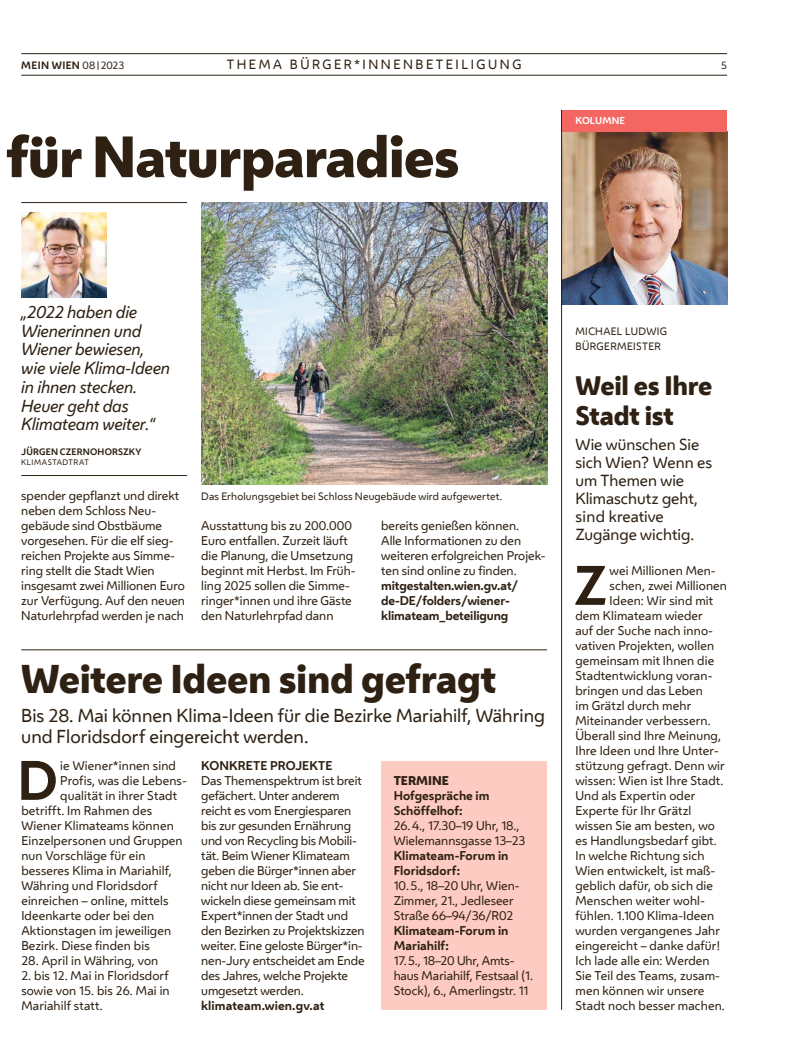
<style>
.page{position:relative;width:798px;height:1063px;background:#fff}
.page>*{position:absolute;margin:0;border:0;box-sizing:border-box;transform-origin:0 0}
.t1{font:800 54.25px "Wiener Melange";letter-spacing:-.02em;color:#2e2113}
.FT_FT_Initial3{font:700 51.88px "Wiener Melange";color:#2e2113}
.HL_Header_32pt{font:800 37.5px "Wiener Melange";letter-spacing:-.01em;color:#2e2113}
.HL_Header_20pt{font:800 25px/30px "Wiener Melange";letter-spacing:-.01em;color:#2e2113}
.HL_VS_14pt{font:17.5px/21px "Wiener Melange";color:#2e2113}
.Zitat_Zitat{font:italic 16.25px/18.8px "Wiener Melange";letter-spacing:-.01em;color:#2e2113}
.HL_VS_12pt{font:15px/18px "Wiener Melange";color:#2e2113}
.t2{font:12.5px "Wiener Melange";color:#2e2113}
.FT_FT_Initial3-2{font:11.88px/15px "Wiener Melange";letter-spacing:.01em;color:#2e2113;text-align:justify}
.FT_FT{font:11.88px/15px "Wiener Melange";color:#2e2113}
.FT_FT_Initial3-3{font:11.88px/15px "Wiener Melange";letter-spacing:-.01em;color:#2e2113}
.Spalte_Infobox_Spalte_FT{font:11.88px/15px "Wiener Melange";color:#2e2113}
.Spalte_Infobox_Spalte_FT-2{font:700 11.88px/15px "Wiener Melange";color:#2e2113}
.Spalte_Infobox_Spalte_Header{font:800 11.88px "Wiener Melange";color:#2e2113}
.FT_Bildunterschrift{font:10px "Wiener Melange";letter-spacing:.015em;color:#2e2113}
.Spalte_Infobox_Spalte_Header_UeZ{font:10px/15px "Wiener Melange";letter-spacing:.03em;color:#2e2113}
.t3{font:700 10px "Wiener Melange";letter-spacing:.035em;color:#2e2113}
.Spalte_Infobox_Spalte_Markerl{font:700 9.38px "Wiener Melange";letter-spacing:.015em;color:#fff}
.Zitat_Person{font:700 8.75px "Wiener Melange";letter-spacing:.02em;color:#2e2113}
.Zitat_Funktion{font:7.5px "Wiener Melange";letter-spacing:.065em;color:#2e2113}
.s1{font-weight:400}
.s2{font-weight:400;font-size:7.5px}
.s3{font-weight:700}
</style>
<div class="page">
<hr style="left:21px;top:75px;width:705px;height:1px;background:#2e2113">
<hr style="left:21px;top:53px;width:705px;height:1px;background:#2e2113">
<hr style="left:21px;top:650px;width:526px;height:1px;background:#2e2113">
<img style="left:562px;top:132px;width:164px;height:173px">
<div style="left:561px;top:110px;width:165px;height:22px;background:#f46661"></div>
<hr style="left:561px;top:110px;width:1px;height:900px;background:#2e2113">
<hr style="left:21px;top:202px;width:166px;height:1px;background:#2e2113">
<hr style="left:21px;top:475px;width:166px;height:1px;background:#2e2113">
<img style="left:21px;top:212px;width:85px;height:85px">
<img style="left:201px;top:202px;width:346px;height:283px">
<div style="left:381px;top:762px;width:166px;height:248px;background:#fecbc3"></div>
<p class="t3" style="left:21px;top:57px;width:104px">MEIN WIEN <span class="s1">08</span><span class="s2">|</span><span class="s1">2023</span></p>
<p class="t2" style="left:227px;top:55px;width:22px">Thema</p>
<p class="t2" style="left:290px;top:55px;width:22px">Bürger</p>
<p class="t2" style="left:354px;top:55px;width:19px">*innenbeteiligung</p>
<p class="FT_Bildunterschrift" style="left:721px;top:58px;width:7px">5</p>
<h1 class="t1" style="left:7px;top:119px;width:454px">für Naturparadies</h1>
<p class="Spalte_Infobox_Spalte_Markerl" style="left:575px;top:113px;width:51px">KOLUMNE</p>
<p class="Zitat_Zitat" style="left:21px;top:302px;width:150px">„2022 haben die<br>Wienerinnen und<br>Wiener bewiesen, wie viele Klima-Ideen in ihnen stecken.<br>Heuer geht das<br>Klimateam weiter.“</p>
<p class="Zitat_Person" style="left:21px;top:444px;width:121px">JÜRGEN CZERNOHORSZKY</p>
<p class="Zitat_Funktion" style="left:21px;top:456px;width:69px">KLIMASTADTRAT</p>
<p class="FT_FT" style="left:21px;top:487px;width:165px">spender gepflanzt und direkt neben dem Schloss Neu&shy;gebäude sind Obstbäume vorgesehen. Für die elf sieg&shy;reichen Projekte aus Simme&shy;ring stellt die Stadt Wien insgesamt zwei Millionen Euro zur Verfügung. Auf den neuen<br>Naturlehrpfad werden je nach</p>
<p class="FT_Bildunterschrift" style="left:201px;top:488px;width:302px">Das Erholungsgebiet bei Schloss Neugebäude wird aufgewertet.</p>
<p class="FT_FT" style="left:201px;top:517px;width:156px">Ausstattung bis zu 200.000<br>Euro entfallen. Zurzeit läuft die Planung, die Umsetzung beginnt mit Herbst. Im Früh&shy;ling 2025 sollen die Simme&shy;ringer*innen und ihre Gäste den Naturlehrpfad dann</p>
<p class="FT_FT" style="left:381px;top:517px;width:166px">bereits genießen können.<br>Alle Informationen zu den weiteren erfolgreichen Projek&shy;ten sind online zu finden. <span class="s3">mitgestalten.wien.gv.at/ de-DE/folders/wiener&shy;klimateam_beteiligung</span></p>
<h1 class="HL_Header_32pt" style="left:21px;top:653px;width:476px">Weitere Ideen sind gefragt</h1>
<p class="HL_VS_14pt" style="left:21px;top:704px;width:525px">Bis 28. Mai können Klima-Ideen für die Bezirke Mariahilf, Währing und Floridsdorf eingereicht werden.</p>
<p class="FT_FT_Initial3" style="left:17px;top:737px;width:42px">D</p>
<p class="FT_FT_Initial3-2" style="left:60px;top:757px;width:117px">ie Wiener*innen sind</p>
<p class="FT_FT_Initial3-2" style="left:60px;top:772px;width:128px">Profis, was die Lebens-</p>
<p class="FT_FT_Initial3-2" style="left:60px;top:787px;width:118px">qualität in ihrer Stadt</p>
<p class="FT_FT_Initial3-2" style="left:21px;top:802px;width:132px">betrifft. Im Rahmen des</p>
<p class="FT_FT_Initial3-2" style="left:21px;top:817px;width:154px">Wiener Klimateams können</p>
<p class="FT_FT_Initial3-2" style="left:21px;top:832px;width:163px">Einzelpersonen und Gruppen</p>
<p class="FT_FT_Initial3-2" style="left:21px;top:847px;width:126px">nun Vorschläge für ein</p>
<p class="FT_FT_Initial3-2" style="left:21px;top:862px;width:152px">besseres Klima in Mariahilf,</p>
<p class="FT_FT_Initial3-2" style="left:21px;top:877px;width:138px">Währing und Floridsdorf</p>
<p class="FT_FT_Initial3-2" style="left:21px;top:892px;width:148px">einreichen – online, mittels</p>
<p class="FT_FT_Initial3-2" style="left:21px;top:907px;width:134px">Ideenkarte oder bei den</p>
<p class="FT_FT_Initial3-2" style="left:21px;top:922px;width:151px">Aktionstagen im jeweiligen</p>
<p class="FT_FT_Initial3-2" style="left:21px;top:937px;width:130px">Bezirk. Diese finden bis</p>
<p class="FT_FT_Initial3-2" style="left:21px;top:952px;width:138px">28. April in Währing, von</p>
<p class="FT_FT_Initial3-2" style="left:21px;top:967px;width:150px">2. bis 12. Mai in Floridsdorf sowie von 15. bis 26. Mai in Mariahilf statt.</p>
<p class="FT_FT_Initial3-3" style="left:201px;top:757px;width:165px"><span class="s3">KONKRETE PROJEKTE<br></span>Das Themenspektrum ist breit gefächert. Unter anderem reicht es vom Energiesparen bis zur gesunden Ernährung und von Recycling bis Mobili&shy;tät. Beim Wiener Klimateam geben die Bürger*innen aber nicht nur Ideen ab. Sie ent&shy;wickeln diese gemeinsam mit<br>Expert*innen der Stadt und den Bezirken zu Projektskizzen weiter. Eine geloste Bürger*in&shy;nen-Jury entscheidet am Ende des Jahres, welche Projekte umgesetzt werden. <span class="s3">klimateam.wien.gv.at</span></p>
<h1 class="Spalte_Infobox_Spalte_Header" style="left:393px;top:772px;width:57px">TERMINE</h1>
<p class="Spalte_Infobox_Spalte_FT-2" style="left:393px;top:787px;width:97px">Hofgespräche im<br>Schöffelhof:</p>
<p class="Spalte_Infobox_Spalte_FT" style="left:393px;top:817px;width:133px">26.4., 17.30–19 Uhr, 18.,<br>Wielemannsgasse 13–23</p>
<p class="Spalte_Infobox_Spalte_FT" style="left:393px;top:847px;width:141px"><span class="s3">Klimateam-Forum in<br>Floridsdorf:<br></span>10.5., 18–20 Uhr, Wien-<br>Zimmer, 21., Jedleseer<br>Straße 66–94/36/R02<br><span class="s3">Klimateam-Forum in<br>Mariahilf:<br></span>17.5., 18–20 Uhr, Amts&shy;haus Mariahilf, Festsaal (1.<br>Stock), 6., Amerlingstr. 11</p>
<p class="Spalte_Infobox_Spalte_Header_UeZ" style="left:575px;top:323px;width:93px">MICHAEL LUDWIG<br>BÜRGERMEISTER</p>
<h1 class="HL_Header_20pt" style="left:575px;top:371px;width:139px">Weil es Ihre<br>Stadt ist</h1>
<p class="HL_VS_12pt" style="left:575px;top:435px;width:138px">Wie wünschen Sie sich Wien? Wenn es um Themen wie<br>Klimaschutz geht, sind kreative<br>Zugänge wichtig.</p>
<p class="FT_FT_Initial3" style="left:573px;top:542px;width:35px">Z</p>
<p class="FT_FT_Initial3-2" style="left:609px;top:562px;width:107px">wei Millionen Men-</p>
<p class="FT_FT_Initial3-2" style="left:609px;top:577px;width:119px">schen, zwei Millionen</p>
<p class="FT_FT_Initial3-2" style="left:609px;top:592px;width:105px">Ideen: Wir sind mit</p>
<p class="FT_FT_Initial3-2" style="left:575px;top:607px;width:129px">dem Klimateam wieder</p>
<p class="FT_FT_Initial3-2" style="left:575px;top:622px;width:138px">auf der Suche nach inno-</p>
<p class="FT_FT_Initial3-2" style="left:575px;top:637px;width:140px">vativen Projekten, wollen</p>
<p class="FT_FT_Initial3-2" style="left:575px;top:652px;width:140px">gemeinsam mit Ihnen die</p>
<p class="FT_FT_Initial3-2" style="left:575px;top:667px;width:138px">Stadtentwicklung voran-</p>
<p class="FT_FT_Initial3-2" style="left:575px;top:682px;width:129px">bringen und das Leben</p>
<p class="FT_FT_Initial3-2" style="left:575px;top:697px;width:117px">im Grätzl durch mehr</p>
<p class="FT_FT_Initial3-2" style="left:575px;top:712px;width:137px">Miteinander verbessern.</p>
<p class="FT_FT_Initial3-2" style="left:575px;top:727px;width:147px">Überall sind Ihre Meinung,</p>
<p class="FT_FT_Initial3-2" style="left:575px;top:742px;width:145px">Ihre Ideen und Ihre Unter-</p>
<p class="FT_FT_Initial3-2" style="left:575px;top:757px;width:151px">stützung gefragt. Denn wir</p>
<p class="FT_FT_Initial3-2" style="left:575px;top:772px;width:149px">wissen: Wien ist Ihre Stadt.</p>
<p class="FT_FT_Initial3-2" style="left:575px;top:787px;width:121px">Und als Expertin oder</p>
<p class="FT_FT_Initial3-2" style="left:575px;top:802px;width:117px">Experte für Ihr Grätzl</p>
<p class="FT_FT_Initial3-2" style="left:575px;top:817px;width:141px">wissen Sie am besten, wo</p>
<p class="FT_FT_Initial3-2" style="left:575px;top:832px;width:143px">es Handlungsbedarf gibt.</p>
<p class="FT_FT_Initial3-2" style="left:575px;top:847px;width:130px">In welche Richtung sich</p>
<p class="FT_FT_Initial3-2" style="left:575px;top:862px;width:141px">Wien entwickelt, ist maß-</p>
<p class="FT_FT_Initial3-2" style="left:575px;top:877px;width:139px">geblich dafür, ob sich die</p>
<p class="FT_FT_Initial3-2" style="left:575px;top:892px;width:131px">Menschen weiter wohl-</p>
<p class="FT_FT_Initial3-2" style="left:575px;top:907px;width:140px">fühlen. 1.100 Klima-Ideen</p>
<p class="FT_FT_Initial3-2" style="left:575px;top:922px;width:146px">wurden vergangenes Jahr</p>
<p class="FT_FT_Initial3-2" style="left:575px;top:937px;width:146px">eingereicht – danke dafür!</p>
<p class="FT_FT_Initial3-2" style="left:575px;top:952px;width:136px">Ich lade alle ein: Werden</p>
<p class="FT_FT_Initial3-2" style="left:575px;top:967px;width:145px">Sie Teil des Teams, zusam-</p>
<p class="FT_FT_Initial3-2" style="left:575px;top:982px;width:130px">men können wir unsere</p>
<p class="FT_FT_Initial3-2" style="left:575px;top:997px;width:151px">Stadt noch besser machen.</p>
</div>
